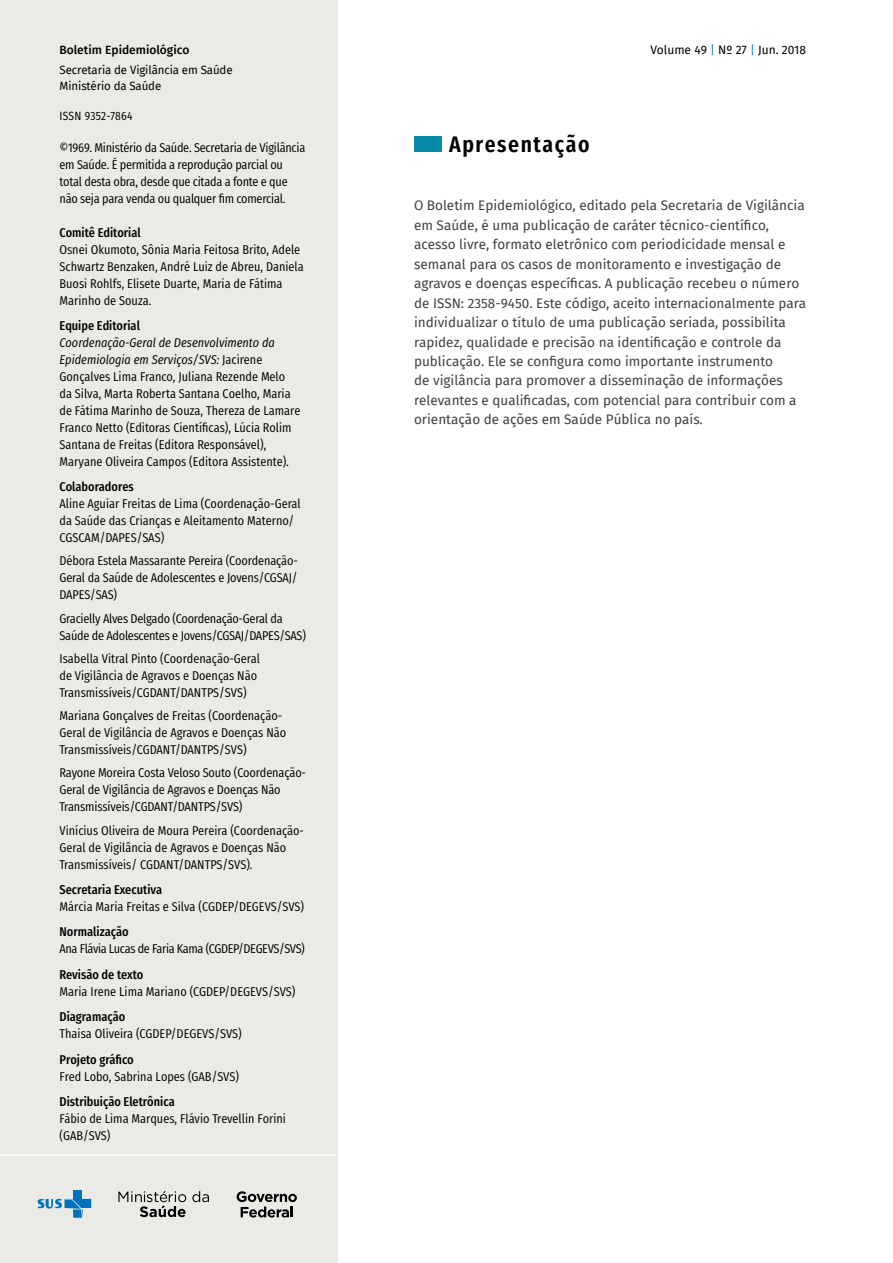
<style>
.page{position:relative;width:893px;height:1263px;background:#fff}
.page>*{position:absolute;margin:0;border:0;box-sizing:border-box;transform-origin:0 0}
.t1{font:600 22.5px "Fira Sans Condensed";letter-spacing:.07em;color:#000}
.t2{font:13.5px/19.5px "Fira Sans";color:#414042}
.t3{font:12.75px/17px "Fira Sans Condensed";color:#000}
.t4{font:12.75px/17px "Fira Sans Condensed";letter-spacing:-.02em;color:#000}
.t5{font:500 12.75px "Fira Sans Condensed";color:#000}
.t6{font:12.75px "Fira Sans Condensed";letter-spacing:-.03em;color:#000}
.t7{font:12px "Fira Sans";color:#000}
.t8{font:500 12px "Fira Sans";color:#000}
.t9{font:12px "Fira Sans Condensed";letter-spacing:.02em;color:#000}
.t10{font:11.7px/15.8px "Fira Sans";letter-spacing:-.01em;color:#000}
.s1{font-style:italic}
.s2{color:#098aa8}
</style>
<div class="page">
<div style="left:0;top:0;width:337px;height:1263px;background:#eaebe6"></div>
<svg style="left:192px;top:1191px;width:17px;height:11px"></svg>
<svg style="left:118px;top:1191px;width:68px;height:26px"></svg>
<div style="left:73px;top:1190px;width:9px;height:8px;background:#0072bc"></div>
<svg style="left:38px;top:1199px;width:53px;height:19px"></svg>
<svg style="left:237px;top:1191px;width:60px;height:26px"></svg>
<hr style="left:0;top:1154px;width:336px;height:2px;background:#fff">
<div style="left:414px;top:136px;width:27px;height:15px;background:#098aa8"></div>
<p class="t8" style="left:60px;top:40px;width:131px">Boletim Epidemiológico</p>
<p class="t10" style="left:60px;top:61px;width:175px">Secretaria de Vigilância em Saúde<br>Ministério da Saúde</p>
<p class="t9" style="left:60px;top:105px;width:75px">ISSN 9352-7864</p>
<p class="t4" style="left:60px;top:138px;width:247px">©1969. Ministério da Saúde. Secretaria de Vigilância em Saúde. É permitida a reprodução parcial ou total desta obra, desde que citada a fonte e que não seja para venda ou qualquer fim comercial.</p>
<p class="t5" style="left:60px;top:221px;width:83px">Comitê Editorial</p>
<p class="t3" style="left:60px;top:240px;width:246px">Osnei Okumoto, Sônia Maria Feitosa Brito, Adele Schwartz Benzaken, André Luiz de Abreu, Daniela Buosi Rohlfs, Elisete Duarte, Maria de Fátima Marinho de Souza.</p>
<p class="t5" style="left:60px;top:314px;width:82px">Equipe Editorial</p>
<p class="t3" style="left:60px;top:333px;width:242px"><span class="s1">Coordenação-Geral de Desenvolvimento da Epidemiologia em Serviços/SVS:</span> Jacirene Gonçalves Lima Franco, Juliana Rezende Melo da Silva, Marta Roberta Santana Coelho, Maria de Fátima Marinho de Souza, Thereza de Lamare Franco Netto (Editoras Científicas), Lúcia Rolim Santana de Freitas (Editora Responsável), Maryane Oliveira Campos (Editora Assistente).</p>
<p class="t5" style="left:60px;top:475px;width:76px">Colaboradores</p>
<p class="t3" style="left:60px;top:494px;width:243px">Aline Aguiar Freitas de Lima (Coordenação-Geral da Saúde das Crianças e Aleitamento Materno/<br>CGSCAM/DAPES/SAS)</p>
<p class="t3" style="left:60px;top:551px;width:240px;text-align:justify">Débora Estela Massarante Pereira (Coordenação-Geral da Saúde de Adolescentes e Jovens/CGSAJ/ DAPES/SAS)</p>
<p class="t4" style="left:60px;top:608px;width:248px">Gracielly Alves Delgado (Coordenação-Geral da<br>Saúde de Adolescentes e Jovens/CGSAJ/DAPES/SAS)</p>
<p class="t3" style="left:60px;top:649px;width:202px">Isabella Vitral Pinto (Coordenação-Geral de Vigilância de Agravos e Doenças Não<br>Transmissíveis/CGDANT/DANTPS/SVS)</p>
<p class="t3" style="left:60px;top:706px;width:228px">Mariana Gonçalves de Freitas (Coordenação-<br>Geral de Vigilância de Agravos e Doenças Não<br>Transmissíveis/CGDANT/DANTPS/SVS)</p>
<p class="t3" style="left:60px;top:763px;width:248px">Rayone Moreira Costa Veloso Souto (Coordenação-<br>Geral de Vigilância de Agravos e Doenças Não<br>Transmissíveis/CGDANT/DANTPS/SVS)</p>
<p class="t3" style="left:60px;top:820px;width:246px">Vinícius Oliveira de Moura Pereira (Coordenação-<br>Geral de Vigilância de Agravos e Doenças Não<br>Transmissíveis/ CGDANT/DANTPS/SVS).</p>
<p class="t5" style="left:60px;top:878px;width:104px">Secretaria Executiva</p>
<p class="t3" style="left:60px;top:897px;width:246px">Márcia Maria Freitas e Silva (CGDEP/DEGEVS/SVS)</p>
<p class="t5" style="left:60px;top:920px;width:71px">Normalização</p>
<p class="t6" style="left:60px;top:937px;width:247px">Ana Flávia Lucas de Faria Kama (CGDEP/DEGEVS/SVS)</p>
<p class="t5" style="left:60px;top:963px;width:85px">Revisão de texto</p>
<p class="t3" style="left:60px;top:981px;width:237px">Maria Irene Lima Mariano (CGDEP/DEGEVS/SVS)</p>
<p class="t5" style="left:60px;top:1005px;width:67px">Diagramação</p>
<p class="t3" style="left:60px;top:1024px;width:184px">Thaisa Oliveira (CGDEP/DEGEVS/SVS)</p>
<p class="t5" style="left:60px;top:1047px;width:76px">Projeto gráfico</p>
<p class="t3" style="left:60px;top:1066px;width:181px">Fred Lobo, Sabrina Lopes (GAB/SVS)</p>
<p class="t5" style="left:60px;top:1090px;width:117px">Distribuição Eletrônica</p>
<p class="t3" style="left:60px;top:1109px;width:228px">Fábio de Lima Marques, Flávio Trevellin Forini (GAB/SVS)</p>
<h1 class="t1" style="left:449px;top:123px;width:142px">Apresentação</h1>
<p class="t7" style="left:650px;top:41px;width:157px">Volume 49 <span class="s2">|</span> Nº 27 <span class="s2">|</span> Jun. 2018</p>
<p class="t2" style="left:414px;top:195px;width:394px">O Boletim Epidemiológico, editado pela Secretaria de Vigilância em Saúde, é uma publicação de caráter técnico-científico, acesso livre, formato eletrônico com periodicidade mensal e semanal para os casos de monitoramento e investigação de agravos e doenças específicas. A publicação recebeu o número de ISSN: 2358-9450. Este código, aceito internacionalmente para individualizar o título de uma publicação seriada, possibilita rapidez, qualidade e precisão na identificação e controle da publicação. Ele se configura como importante instrumento<br>de vigilância para promover a disseminação de informações relevantes e qualificadas, com potencial para contribuir com a orientação de ações em Saúde Pública no país.</p>
</div>
